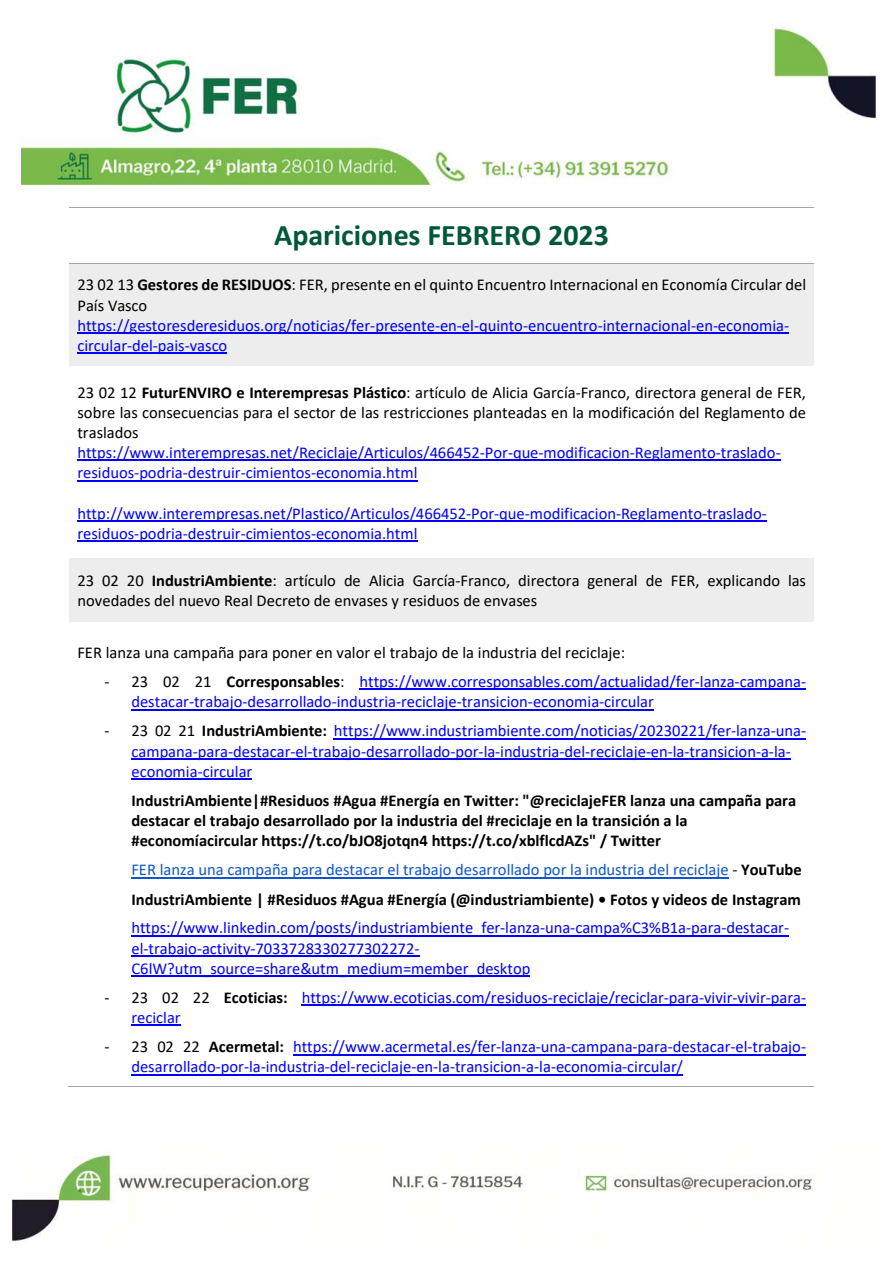
<style>
.page{position:relative;width:893px;height:1263px;background:#fff}
.page>*{position:absolute;margin:0;border:0;box-sizing:border-box;transform-origin:0 0}
.t1{font:700 30px "Calibri";color:#005839}
.t2{font:16.5px/20.1px "Calibri";color:#00f}
.t3{font:16.5px/20.1px "Calibri";color:#000}
.t4{font:700 16.5px/20.1px "Calibri";color:#000}
.s1{font-weight:700}
.s2{color:#000}
.s3{font-weight:700;color:#000}
.s4{font-weight:400;color:#15c}
.s5{font-weight:400}
</style>
<div class="page">
<img style="left:13px;top:1145px;width:801px;height:97px">
<img style="left:21px;top:21px;width:854px;height:164px">
<hr style="left:69px;top:207px;width:745px;height:1px;background:#a5a5a5">
<div style="left:69px;top:264px;width:745px;height:102px;background:#ededed"></div>
<hr style="left:77px;top:332px;width:712px;height:2px;background:#00f">
<hr style="left:77px;top:353px;width:150px;height:1px;background:#00f">
<hr style="left:69px;top:263px;width:745px;height:1px;background:#a5a5a5">
<hr style="left:77px;top:460px;width:703px;height:1px;background:#00f">
<hr style="left:77px;top:480px;width:340px;height:1px;background:#00f">
<hr style="left:77px;top:520px;width:690px;height:1px;background:#00f">
<hr style="left:77px;top:541px;width:340px;height:1px;background:#00f">
<div style="left:69px;top:559px;width:745px;height:63px;background:#ededed"></div>
<hr style="left:359px;top:689px;width:447px;height:1px;background:#00f">
<hr style="left:131px;top:709px;width:523px;height:1px;background:#00f">
<hr style="left:334px;top:738px;width:472px;height:1px;background:#00f">
<hr style="left:131px;top:758px;width:660px;height:1px;background:#00f">
<hr style="left:131px;top:778px;width:121px;height:2px;background:#00f">
<hr style="left:131px;top:877px;width:597px;height:1px;background:#15c">
<hr style="left:131px;top:935px;width:658px;height:1px;background:#00f">
<hr style="left:131px;top:955px;width:288px;height:2px;background:#00f">
<hr style="left:131px;top:976px;width:399px;height:1px;background:#00f">
<hr style="left:302px;top:1005px;width:504px;height:1px;background:#00f">
<hr style="left:131px;top:1025px;width:50px;height:1px;background:#00f">
<hr style="left:293px;top:1054px;width:513px;height:1px;background:#00f">
<hr style="left:131px;top:1074px;width:552px;height:1px;background:#00f">
<hr style="left:68px;top:1086px;width:746px;height:1px;background:#a5a5a5">
<h1 class="t1" style="left:274px;top:217px;width:336px">Apariciones FEBRERO 2023</h1>
<p class="t3" style="left:77px;top:275px;width:730px">23 02 13 <span class="s1">Gestores de RESIDUOS</span>: FER, presente en el quinto Encuentro Internacional en Economía Circular del<br>País Vasco</p>
<p class="t2" style="left:77px;top:315px;width:713px">https://gestoresderesiduos.org/noticias/fer-presente-en-el-quinto-encuentro-internacional-en-economia&shy;circular-del-pais-vasco</p>
<p class="t3" style="left:77px;top:382px;width:730px;text-align:justify">23 02 12 <span class="s1">FuturENVIRO e Interempresas Plástico</span>: artículo de Alicia García-Franco, directora general de FER, sobre las consecuencias para el sector de las restricciones planteadas en la modificación del Reglamento de traslados</p>
<p class="t2" style="left:77px;top:442px;width:705px">https://www.interempresas.net/Reciclaje/Articulos/466452-Por-que-modificacion-Reglamento-traslado&shy;residuos-podria-destruir-cimientos-economia.html</p>
<p class="t2" style="left:77px;top:503px;width:691px">http://www.interempresas.net/Plastico/Articulos/466452-Por-que-modificacion-Reglamento-traslado&shy;residuos-podria-destruir-cimientos-economia.html</p>
<p class="t3" style="left:77px;top:570px;width:730px">23 02 20 <span class="s1">IndustriAmbiente</span>: artículo de Alicia García-Franco, directora general de FER, explicando las novedades del nuevo Real Decreto de envases y residuos de envases</p>
<p class="t3" style="left:77px;top:642px;width:549px">FER lanza una campaña para poner en valor el trabajo de la industria del reciclaje:</p>
<p class="t2" style="left:131px;top:671px;width:676px;text-indent:-27px"><span class="s2">- 23 02 21</span> <span class="s3">Corresponsables</span><span class="s2">:</span> https://www.corresponsables.com/actualidad/fer-lanza-campana&shy;destacar-trabajo-desarrollado-industria-reciclaje-transicion-economia-circular</p>
<p class="t2" style="left:131px;top:721px;width:676px;text-indent:-27px"><span class="s2">- 23 02 21</span> <span class="s3">IndustriAmbiente:</span> https://www.industriambiente.com/noticias/20230221/fer-lanza-una&shy;campana-para-destacar-el-trabajo-desarrollado-por-la-industria-del-reciclaje-en-la-transicion-a-la&shy;economia-circular</p>
<p class="t4" style="left:131px;top:790px;width:666px">IndustriAmbiente|#Residuos #Agua #Energía en Twitter: "@reciclajeFER lanza una campaña para destacar el trabajo desarrollado por la industria del #reciclaje en la transición a la #economíacircular https://t.co/bJO8jotqn4 https://t.co/xblflcdAZs" / Twitter</p>
<p class="t4" style="left:131px;top:855px;width:672px;line-height:29.1px"><span class="s4">FER lanza una campaña para destacar el trabajo desarrollado por la industria del reciclaje</span> <span class="s5">-</span> YouTube<br>IndustriAmbiente | #Residuos #Agua #Energía (@industriambiente) • Fotos y videos de Instagram</p>
<p class="t2" style="left:131px;top:918px;width:659px">https://www.linkedin.com/posts/industriambiente_fer-lanza-una-campa%C3%B1a-para-destacar&shy;el-trabajo-activity-7033728330277302272-<br>C6lW?utm_source=share&amp;utm_medium=member_desktop</p>
<p class="t2" style="left:131px;top:987px;width:676px;text-indent:-27px"><span class="s2">- 23 02 22</span> <span class="s3">Ecoticias:</span> https://www.ecoticias.com/residuos-reciclaje/reciclar-para-vivir-vivir-para&shy;reciclar</p>
<p class="t2" style="left:131px;top:1037px;width:676px;text-indent:-27px"><span class="s2">- 23 02 22</span> <span class="s3">Acermetal:</span> https://www.acermetal.es/fer-lanza-una-campana-para-destacar-el-trabajo&shy;desarrollado-por-la-industria-del-reciclaje-en-la-transicion-a-la-economia-circular/</p>
</div>
